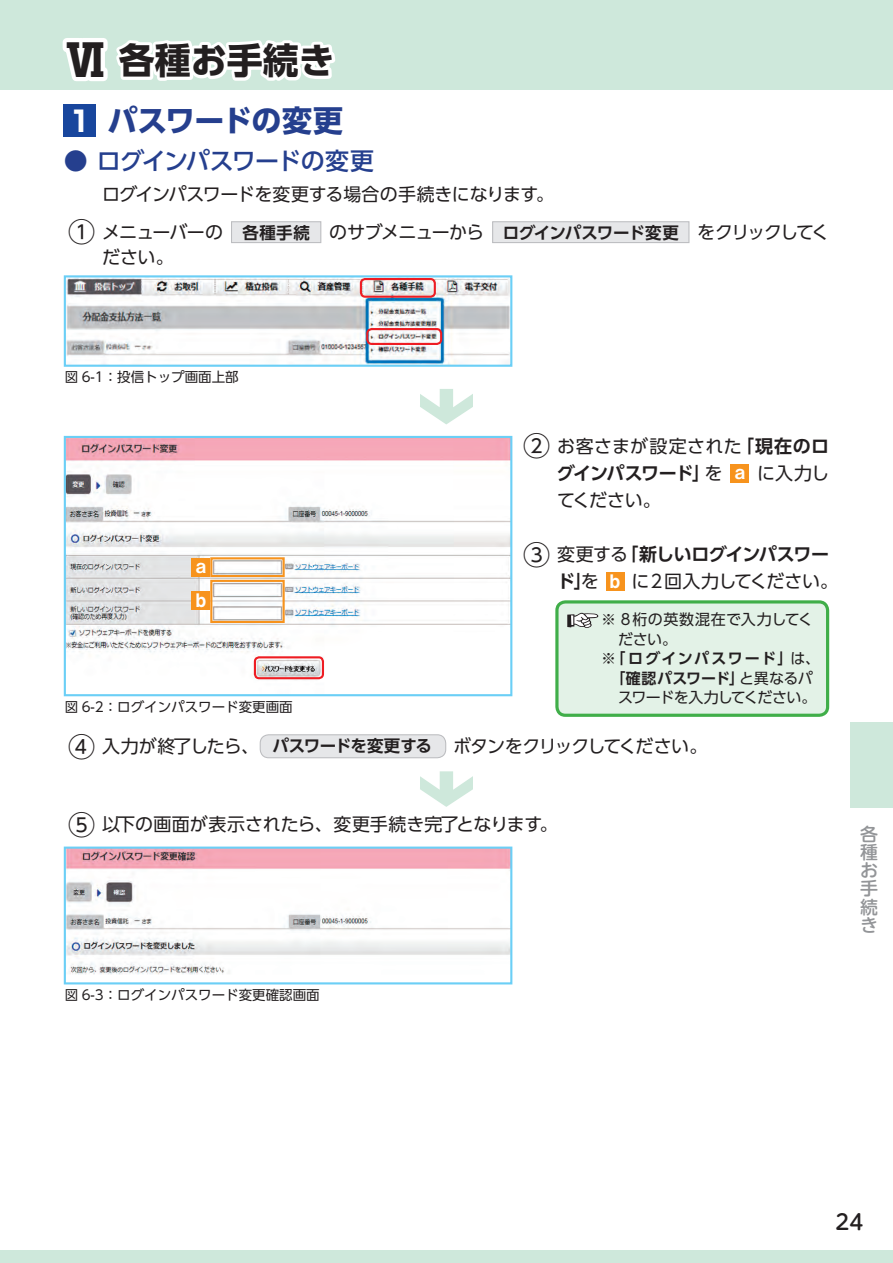
<style>
.page{position:relative;width:893px;height:1263px;background:#fff}
.page>*{position:absolute;margin:0;border:0;box-sizing:border-box;transform-origin:0 0}
.t1{font:700 36px "UD Shin Go Pro";color:#231f20}
.t2{font:700 30px "UD Shin Go Pro";letter-spacing:-.015em;color:#253f8e}
.t3{font:500 24px "UD Shin Go Pro";letter-spacing:-.025em;color:#253f8e}
.t4{font:500 21px "UD Shin M Go Pro";color:#231f20}
.t5{font:18.6px/34.7px "Midashi Go Pro MB31";color:#fff}
.t6{font:18px/38px "UD Shin Go Pro";letter-spacing:-.03em;color:#231f20}
.t7{font:18px "UD Shin Go Pro";letter-spacing:-.065em;color:#231f20}
.t8{font:18px "UD Shin Go Pro";letter-spacing:-.005em;color:#231f20}
.t9{font:700 18px "UD Shin Go Pro De";letter-spacing:-.035em;color:#231f20}
.t10{font:18px "UD Shin Go Pro";letter-spacing:.025em;color:#231f20}
.t11{font:18px "UD Shin Go Pro";letter-spacing:-.05em;color:#231f20}
.t12{font:700 18px "UD Shin Go Pro De";letter-spacing:-.06em;color:#231f20}
.t13{font:500 18px/18.1px "UD Shin M Go Pro";color:#939598;text-align:justify}
.t14{font:700 15px/19.5px "UD Shin Go Pro De";letter-spacing:.07em;color:#231f20;text-align:center}
.t15{font:15px/19.5px "UD Shin Go Pro";letter-spacing:.005em;color:#231f20}
.t16{font:15px "UD Shin Go Pro";letter-spacing:-.055em;color:#231f20}
.t17{font:13.5px "UD Shin Go Pro";color:#231f20}
.s1{font-size:43.2px}
.s2{font-family:"Shin Go Pro";font-size:28.5px;color:#fff}
.s3{font-size:27px}
.s4{font-family:"UD Shin Go Pro De";font-weight:700;font-size:16.5px}
.s5{font-family:"UD Shin Go Pro De";font-weight:700}
.s6{font-family:"UD Shin Go Pro";font-weight:400}
.s7{font-family:"Midashi Go Pro MB31";font-weight:400;font-size:18.6px;color:#fff}
.s8{font-family:"UD Shin Go Pro";font-weight:400;font-size:27px}
.s9{font-family:"Midashi Go Pro MB31";font-size:18.6px;color:#fff}
</style>
<div class="page">
<div style="left:0;top:1250px;width:893px;height:13px;background:#cee8db"></div>
<div style="left:0;top:0;width:893px;height:89px;background:#cee8db"></div>
<div style="left:850px;top:723px;width:43px;height:85px;background:#cee8db"></div>
<svg style="left:58px;top:38px;width:281px;height:78px"></svg>
<div style="left:64px;top:104px;width:32px;height:33px;background:#18469d"></div>
<div style="left:232px;top:222px;width:89px;height:21px;background:#e6e7e9"></div>
<div style="left:231px;top:221px;width:90px;height:22px;border:1px solid #bcbdc0"></div>
<div style="left:493px;top:222px;width:196px;height:21px;background:#e6e7e9"></div>
<div style="left:492px;top:221px;width:197px;height:22px;border:1px solid #bcbdc0"></div>
<div style="left:730px;top:464px;width:19px;height:19px;background:#f7931d"></div>
<div style="left:606px;top:572px;width:18px;height:19px;background:#f7931d"></div>
<div style="left:260px;top:735px;width:186px;height:23px;background:#e6e7e9;border-radius:9px"></div>
<div style="left:260px;top:734px;width:186px;height:24px;border:1px solid #bcbdc0;border-radius:9px"></div>
<img style="left:67px;top:278px;width:442px;height:86px">
<div style="left:64px;top:275px;width:448px;height:92px;border:2px solid #6bcff6"></div>
<img style="left:67px;top:439px;width:442px;height:241px">
<div style="left:64px;top:436px;width:448px;height:260px;border:2px solid #6bcff6"></div>
<img style="left:67px;top:849px;width:442px;height:126px">
<div style="left:64px;top:846px;width:448px;height:138px;border:2px solid #6bcff6"></div>
<svg style="left:420px;top:389px;width:53px;height:35px"></svg>
<svg style="left:420px;top:771px;width:53px;height:36px"></svg>
<div style="left:366px;top:328px;width:76px;height:17px;border:2px solid #ee1d23;border-radius:5px"></div>
<div style="left:360px;top:278px;width:76px;height:20px;border:2px solid #ee1d23;border-radius:4px"></div>
<div style="left:254px;top:656px;width:70px;height:23px;border:2px solid #ee1d23;border-radius:4px"></div>
<div style="left:192px;top:558px;width:18px;height:18px;background:#f7931d"></div>
<div style="left:192px;top:591px;width:18px;height:19px;background:#f7931d"></div>
<div style="left:210px;top:557px;width:75px;height:20px;border:2px solid #f7931d"></div>
<div style="left:210px;top:580px;width:75px;height:43px;border:2px solid #f7931d"></div>
<div style="left:557px;top:602px;width:271px;height:113px;background:#e3f2e7;border-radius:9px"></div>
<div style="left:555px;top:600px;width:274px;height:117px;border:3px solid #40ae49;border-radius:9px"></div>
<svg style="left:567px;top:613px;width:31px;height:15px"></svg>
<h1 class="t1" style="left:64px;top:31px;width:273px"><span class="s1">Ⅵ</span> 各種お手続き</h1>
<h2 class="t2" style="left:68px;top:96px;width:276px"><span class="s2">1</span> パスワードの変更</h2>
<h3 class="t3" style="left:64px;top:142px;width:312px">● ログインパスワードの変更</h3>
<p class="t6" style="left:68px;top:175px;width:763px;text-indent:34px">ログインパスワードを変更する場合の手続きになります。<br><span class="s3">①</span> メニューバーの <span class="s4">各種手続</span> のサブメニューから <span class="s4">ログインパスワード変更</span> をクリックしてく</p>
<p class="t6" style="left:102px;top:238px;width:73px">ださい。</p>
<p class="t17" style="left:65px;top:366px;width:175px">図 6-1：投信トップ画面上部</p>
<p class="t5" style="left:196px;top:546px;width:12px">a b</p>
<p class="t17" style="left:65px;top:696px;width:229px">図 6-2：ログインパスワード変更画面</p>
<p class="t10" style="left:523px;top:432px;width:308px"><span class="s3">②</span> お客さまが設定された<span class="s5">「現在のロ</span></p>
<p class="t12" style="left:557px;top:459px;width:274px">グインパスワード」<span class="s6">を</span> <span class="s7">a</span> <span class="s6">に入力し</span></p>
<p class="t6" style="left:557px;top:481px;width:105px">てください。</p>
<p class="t9" style="left:523px;top:540px;width:308px"><span class="s8">③</span> <span class="s6">変更する</span>「新しいログインパスワー</p>
<p class="t11" style="left:557px;top:567px;width:283px"><span class="s5">ド」</span>を <span class="s9">b</span> に２回入力してください。</p>
<p class="t15" style="left:618px;top:609px;width:196px;text-indent:-17px">※８桁の英数混在で入力してください。</p>
<p class="t14" style="left:601px;top:648px;width:221px"><span class="s6">※</span>「ログインパスワード」<span class="s6">は、</span>「確認パスワード」<span class="s6">と異なるパ</span></p>
<p class="t16" style="left:618px;top:685px;width:200px">スワードを入力してください。</p>
<p class="t7" style="left:68px;top:732px;width:641px"><span class="s3">④</span> 入力が終了したら、 <span class="s4">パスワードを変更する</span> ボタンをクリックしてください。</p>
<p class="t8" style="left:68px;top:810px;width:491px"><span class="s3">⑤</span> 以下の画面が表示されたら、変更手続き完了となります。</p>
<p class="t17" style="left:65px;top:984px;width:256px">図 6-3：ログインパスワード変更確認画面</p>
<p class="t13" style="left:860px;top:824px;width:19px">各種お手続き</p>
<p class="t4" style="left:835px;top:1204px;width:29px">24</p>
</div>
